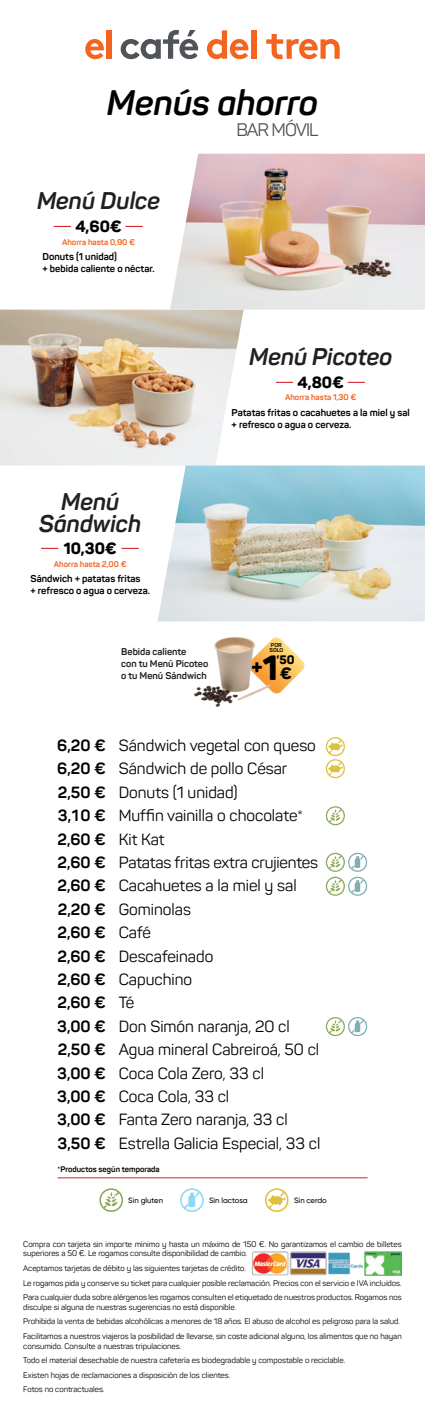
<style>
.page{position:relative;width:425px;height:1425px;background:#fff}
.page>*{position:absolute;margin:0;border:0;box-sizing:border-box;transform-origin:0 0}
.t1{font:italic 700 35px "Panton";color:#000}
.t2{font:italic 700 23.9px "Panton";color:#231f20}
.t3{font:800 20.6px "Panton";color:#000}
.t4{font:18px "Panton";letter-spacing:-.05em;color:#505357}
.t5{font:800 16.2px "Panton";color:#000}
.t6{font:16px "Panton";color:#000}
.t7{font:700 16px "Panton";color:#000}
.t8{font:800 16px "Panton";color:#000}
.t9{font:800 12.2px "Panton";color:#000}
.Descripción_español{font:700 9.8px/11.8px "Panton";color:#000}
.t10{font:700 9.7px/12.3px "Panton";color:#231f20}
.t11{font:700 8.2px "Panton";color:#f36421}
.Legales{font:8px/9.6px "Panton";color:#000}
.Descripción_español-2{font:700 8px "Panton";color:#000}
.t12{font:500 7.7px "Gilroy";color:#000}
.t13{font:700 5.6px "Panton";color:#000}
.s1{font-size:34.6px}
</style>
<div class="page">
<img style="left:0;top:310px;width:244px;height:156px">
<img style="left:170px;top:154px;width:255px;height:156px">
<img style="left:158px;top:466px;width:267px;height:155px">
<img style="left:252px;top:1251px;width:111px;height:25px">
<img style="left:365px;top:1251px;width:37px;height:24px">
<svg style="left:274px;top:638px;width:31px;height:56px"></svg>
<img style="left:194px;top:637px;width:80px;height:70px">
<svg style="left:54px;top:226px;width:17px;height:1px"></svg>
<svg style="left:126px;top:226px;width:17px;height:1px"></svg>
<svg style="left:41px;top:548px;width:17px;height:1px"></svg>
<svg style="left:121px;top:548px;width:18px;height:1px"></svg>
<svg style="left:276px;top:382px;width:17px;height:1px"></svg>
<svg style="left:348px;top:382px;width:17px;height:1px"></svg>
<svg style="left:85px;top:39px;width:19px;height:20px"></svg>
<div style="left:107px;top:30px;width:5px;height:29px;background:#f36421"></div>
<svg style="left:121px;top:30px;width:77px;height:29px"></svg>
<svg style="left:207px;top:30px;width:41px;height:29px"></svg>
<div style="left:251px;top:30px;width:5px;height:29px;background:#f36421"></div>
<svg style="left:266px;top:34px;width:74px;height:25px"></svg>
<svg style="left:326px;top:737px;width:19px;height:41px"></svg>
<svg style="left:326px;top:806px;width:19px;height:19px"></svg>
<svg style="left:326px;top:853px;width:41px;height:43px"></svg>
<svg style="left:326px;top:1017px;width:41px;height:19px"></svg>
<svg style="left:99px;top:1188px;width:24px;height:24px"></svg>
<svg style="left:180px;top:1188px;width:24px;height:24px"></svg>
<svg style="left:265px;top:1188px;width:24px;height:24px"></svg>
<hr style="left:58px;top:1178px;width:310px;height:1px;background:#d1232a">
<p class="t1" style="left:107px;top:81px;width:213px">Menús ahorro</p>
<p class="t4" style="left:236px;top:119px;width:84px">BAR MÓVIL</p>
<p class="t2" style="left:37px;top:186px;width:125px">Menú Dulce</p>
<p class="t8" style="left:75px;top:216px;width:48px">4,60€</p>
<p class="t11" style="left:62px;top:237px;width:75px">Ahorra hasta 0,90 €</p>
<p class="Descripción_español" style="left:42px;top:250px;width:76px">Donuts (1 unidad)</p>
<p class="Descripción_español" style="left:42px;top:262px;width:114px">+ bebida caliente o néctar.</p>
<p class="t2" style="left:61px;top:486px;width:60px">Menú</p>
<p class="t2" style="left:39px;top:508px;width:104px">Sándwich</p>
<p class="t8" style="left:64px;top:538px;width:55px">10,30€</p>
<p class="t11" style="left:54px;top:559px;width:74px">Ahorra hasta 2,00 €</p>
<p class="Descripción_español" style="left:31px;top:572px;width:111px">Sándwich + patatas fritas</p>
<p class="Descripción_español" style="left:31px;top:584px;width:121px">+ refresco o agua o cerveza.</p>
<p class="t2" style="left:249px;top:342px;width:145px">Menú Picoteo</p>
<p class="t8" style="left:298px;top:372px;width:48px">4,80€</p>
<p class="t11" style="left:285px;top:392px;width:73px">Ahorra hasta 1,30 €</p>
<p class="Descripción_español" style="left:232px;top:406px;width:180px">Patatas fritas o cacahuetes a la miel y sal + refresco o agua o cerveza.</p>
<p class="t13" style="left:271px;top:641px;width:12px">POR</p>
<p class="t13" style="left:269px;top:647px;width:15px">SOLO</p>
<p class="t10" style="left:121px;top:645px;width:67px">Bebida caliente</p>
<p class="t10" style="left:121px;top:657px;width:89px">con tu Menú Picoteo o tu Menú Sándwich</p>
<p class="t3" style="left:252px;top:654px;width:28px">+<span class="s1">1</span></p>
<p class="t9" style="left:277px;top:652px;width:20px">’50</p>
<p class="t5" style="left:280px;top:663px;width:14px">€</p>
<p class="t7" style="left:57px;top:735px;width:50px">6,20 €</p>
<p class="t7" style="left:57px;top:759px;width:50px">6,20 €</p>
<p class="t7" style="left:58px;top:782px;width:50px">2,50 €</p>
<p class="t7" style="left:58px;top:806px;width:49px">3,10 €</p>
<p class="t7" style="left:57px;top:829px;width:50px">2,60 €</p>
<p class="t7" style="left:57px;top:852px;width:50px">2,60 €</p>
<p class="t7" style="left:57px;top:876px;width:50px">2,60 €</p>
<p class="t7" style="left:58px;top:899px;width:50px">2,20 €</p>
<p class="t7" style="left:57px;top:923px;width:50px">2,60 €</p>
<p class="t7" style="left:57px;top:946px;width:50px">2,60 €</p>
<p class="t7" style="left:57px;top:969px;width:50px">2,60 €</p>
<p class="t7" style="left:57px;top:993px;width:50px">2,60 €</p>
<p class="t7" style="left:57px;top:1016px;width:50px">3,00 €</p>
<p class="t7" style="left:58px;top:1040px;width:50px">2,50 €</p>
<p class="t7" style="left:57px;top:1063px;width:50px">3,00 €</p>
<p class="t7" style="left:57px;top:1086px;width:50px">3,00 €</p>
<p class="t7" style="left:57px;top:1110px;width:50px">3,00 €</p>
<p class="t7" style="left:58px;top:1133px;width:50px">3,50 €</p>
<p class="t6" style="left:119px;top:736px;width:199px">Sándwich vegetal con queso</p>
<p class="t6" style="left:119px;top:759px;width:170px">Sándwich de pollo César</p>
<p class="t6" style="left:119px;top:782px;width:120px">Donuts (1 unidad)</p>
<p class="t6" style="left:119px;top:806px;width:186px">Muffin vainilla o chocolate*</p>
<p class="t6" style="left:119px;top:829px;width:47px">Kit Kat</p>
<p class="t6" style="left:119px;top:853px;width:201px">Patatas fritas extra crujientes</p>
<p class="t6" style="left:119px;top:876px;width:179px">Cacahuetes a la miel y sal</p>
<p class="t6" style="left:119px;top:899px;width:74px">Gominolas</p>
<p class="t6" style="left:119px;top:923px;width:34px">Café</p>
<p class="t6" style="left:119px;top:946px;width:96px">Descafeinado</p>
<p class="t6" style="left:119px;top:970px;width:75px">Capuchino</p>
<p class="t6" style="left:119px;top:993px;width:17px">Té</p>
<p class="t6" style="left:119px;top:1016px;width:173px">Don Simón naranja, 20 cl</p>
<p class="t6" style="left:119px;top:1040px;width:202px">Agua mineral Cabreiroá, 50 cl</p>
<p class="t6" style="left:119px;top:1063px;width:147px">Coca Cola Zero, 33 cl</p>
<p class="t6" style="left:119px;top:1087px;width:112px">Coca Cola, 33 cl</p>
<p class="t6" style="left:119px;top:1110px;width:170px">Fanta Zero naranja, 33 cl</p>
<p class="t6" style="left:119px;top:1133px;width:203px">Estrella Galicia Especial, 33 cl</p>
<p class="Descripción_español-2" style="left:58px;top:1164px;width:104px">*Productos según temporada</p>
<p class="t12" style="left:128px;top:1196px;width:36px">Sin gluten</p>
<p class="t12" style="left:209px;top:1196px;width:40px">Sin lactosa</p>
<p class="t12" style="left:294px;top:1196px;width:34px">Sin cerdo</p>
<p class="Legales" style="left:23px;top:1239px;width:380px">Compra con tarjeta sin importe mínimo y hasta un máximo de 150 €. No garantizamos el cambio de billetes superiores a 50 €. Le rogamos consulte disponibilidad de cambio.</p>
<p class="Legales" style="left:23px;top:1263px;width:224px">Aceptamos tarjetas de débito y las siguientes tarjetas de crédito.</p>
<p class="Legales" style="left:23px;top:1278px;width:380px">Le rogamos pida y conserve su ticket para cualquier posible reclamación. Precios con el servicio e IVA incluidos.</p>
<p class="Legales" style="left:23px;top:1293px;width:380px">Para cualquier duda sobre alérgenos les rogamos consulten el etiquetado de nuestros productos. Rogamos nos disculpe si alguna de nuestras sugerencias no está disponible.</p>
<p class="Legales" style="left:23px;top:1317px;width:378px">Prohibida la venta de bebidas alcohólicas a menores de 18 años. El abuso de alcohol es peligroso para la salud.</p>
<p class="Legales" style="left:23px;top:1331px;width:380px">Facilitamos a nuestros viajeros la posibilidad de llevarse, sin coste adicional alguno, los alimentos que no hayan consumido. Consulte a nuestras tripulaciones.</p>
<p class="Legales" style="left:23px;top:1356px;width:324px">Todo el material desechable de nuestra cafetería es biodegradable y compostable o reciclable.</p>
<p class="Legales" style="left:23px;top:1370px;width:209px">Existen hojas de reclamaciones a disposición de los clientes.</p>
<p class="Legales" style="left:23px;top:1385px;width:83px">Fotos no contractuales.</p>
</div>
